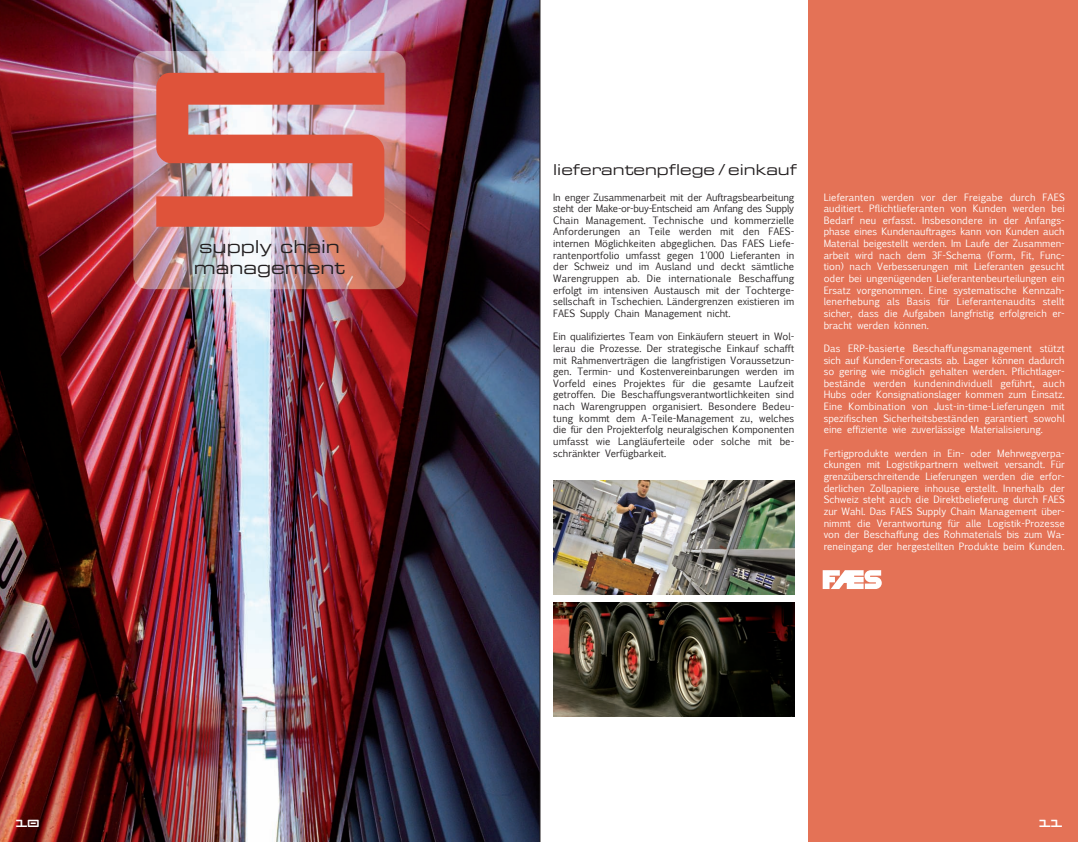
<style>
.page{position:relative;width:1078px;height:842px;background:#fff}
.page>*{position:absolute;margin:0;border:0;box-sizing:border-box;transform-origin:0 0}
.t1{font:250px "Legion";color:#df533a}
.t2{font:17.8px/21.4px "Eurostile Extended Two";color:#231f20}
.t3{font:15px "Eurostile Extended Two";color:#231f20}
.t4{font:11.9px "Legion";color:#fff}
.t5{font:9.7px/11.6px "Euphemia UCAS";color:#fff;text-align:justify}
.t6{font:9.7px/11.6px "Euphemia UCAS";color:#231f20;text-align:justify}
</style>
<div class="page">
<img style="left:0;top:0;width:539px;height:842px">
<img style="left:133px;top:51px;width:272px;height:238px">
<div style="left:808px;top:0;width:269px;height:842px;background:#e47256"></div>
<hr style="left:539px;top:0;width:1px;height:842px;background:#231f20">
<img style="left:553px;top:481px;width:240px;height:113px">
<img style="left:553px;top:603px;width:241px;height:113px">
<svg style="left:822px;top:570px;width:59px;height:19px"></svg>
<h1 class="t1" style="left:146px;top:16px;width:248px">s</h1>
<h2 class="t2" style="left:194px;top:237px;width:153px">supply chain management</h2>
<h3 class="t3" style="left:553px;top:164px;width:245px">lieferantenpflege / einkauf</h3>
<p class="t6" style="left:553px;top:191px;width:242px">In enger Zusammenarbeit mit der Auftragsbearbeitung steht der Make-or-buy-Entscheid am Anfang des Supply Chain Management. Technische und kommerzielle Anforderungen an Teile werden mit den FAES&shy;internen Möglichkeiten abgeglichen. Das FAES Liefe&shy;rantenportfolio umfasst gegen 1'000 Lieferanten in der Schweiz und im Ausland und deckt sämtliche Warengruppen ab. Die internationale Beschaffung erfolgt im intensiven Austausch mit der Tochterge&shy;sellschaft in Tschechien. Ländergrenzen existieren im FAES Supply Chain Management nicht.</p>
<p class="t6" style="left:553px;top:330px;width:242px">Ein qualifiziertes Team von Einkäufern steuert in Wol&shy;lerau die Prozesse. Der strategische Einkauf schafft mit Rahmenverträgen die langfristigen Voraussetzun&shy;gen. Termin- und Kostenvereinbarungen werden im Vorfeld eines Projektes für die gesamte Laufzeit getroffen. Die Beschaffungsverantwortlichkeiten sind nach Warengruppen organisiert. Besondere Bedeu&shy;tung kommt dem A-Teile-Management zu, welches die für den Projekterfolg neuralgischen Komponenten umfasst wie Langläuferteile oder solche mit be&shy;schränkter Verfügbarkeit.</p>
<p class="t5" style="left:823px;top:191px;width:242px">Lieferanten werden vor der Freigabe durch FAES auditiert. Pflichtlieferanten von Kunden werden bei Bedarf neu erfasst. Insbesondere in der Anfangs&shy;phase eines Kundenauftrages kann von Kunden auch Material beigestellt werden. Im Laufe der Zusammen&shy;arbeit wird nach dem 3F-Schema (Form, Fit, Func&shy;tion) nach Verbesserungen mit Lieferanten gesucht oder bei ungenügenden Lieferantenbeurteilungen ein Ersatz vorgenommen. Eine systematische Kennzah&shy;lenerhebung als Basis für Lieferantenaudits stellt sicher, dass die Aufgaben langfristig erfolgreich er&shy;bracht werden können.</p>
<p class="t5" style="left:823px;top:342px;width:242px">Das ERP-basierte Beschaffungsmanagement stützt sich auf Kunden-Forecasts ab. Lager können dadurch so gering wie möglich gehalten werden. Pflichtlager&shy;bestände werden kundenindividuell geführt, auch Hubs oder Konsignationslager kommen zum Einsatz.<br>Eine Kombination von Just-in-time-Lieferungen mit spezifischen Sicherheitsbeständen garantiert sowohl eine effiziente wie zuverlässige Materialisierung.</p>
<p class="t5" style="left:823px;top:447px;width:242px">Fertigprodukte werden in Ein- oder Mehrwegverpa&shy;ckungen mit Logistikpartnern weltweit versandt. Für grenzüberschreitende Lieferungen werden die erfor&shy;derlichen Zollpapiere inhouse erstellt. Innerhalb der Schweiz steht auch die Direktbelieferung durch FAES zur Wahl. Das FAES Supply Chain Management über&shy;nimmt die Verantwortung für alle Logistik-Prozesse von der Beschaffung des Rohmaterials bis zum Wa&shy;reneingang der hergestellten Produkte beim Kunden.</p>
<p class="t4" style="left:16px;top:817px;width:25px">10</p>
<p class="t4" style="left:1038px;top:817px;width:25px">11</p>
</div>
